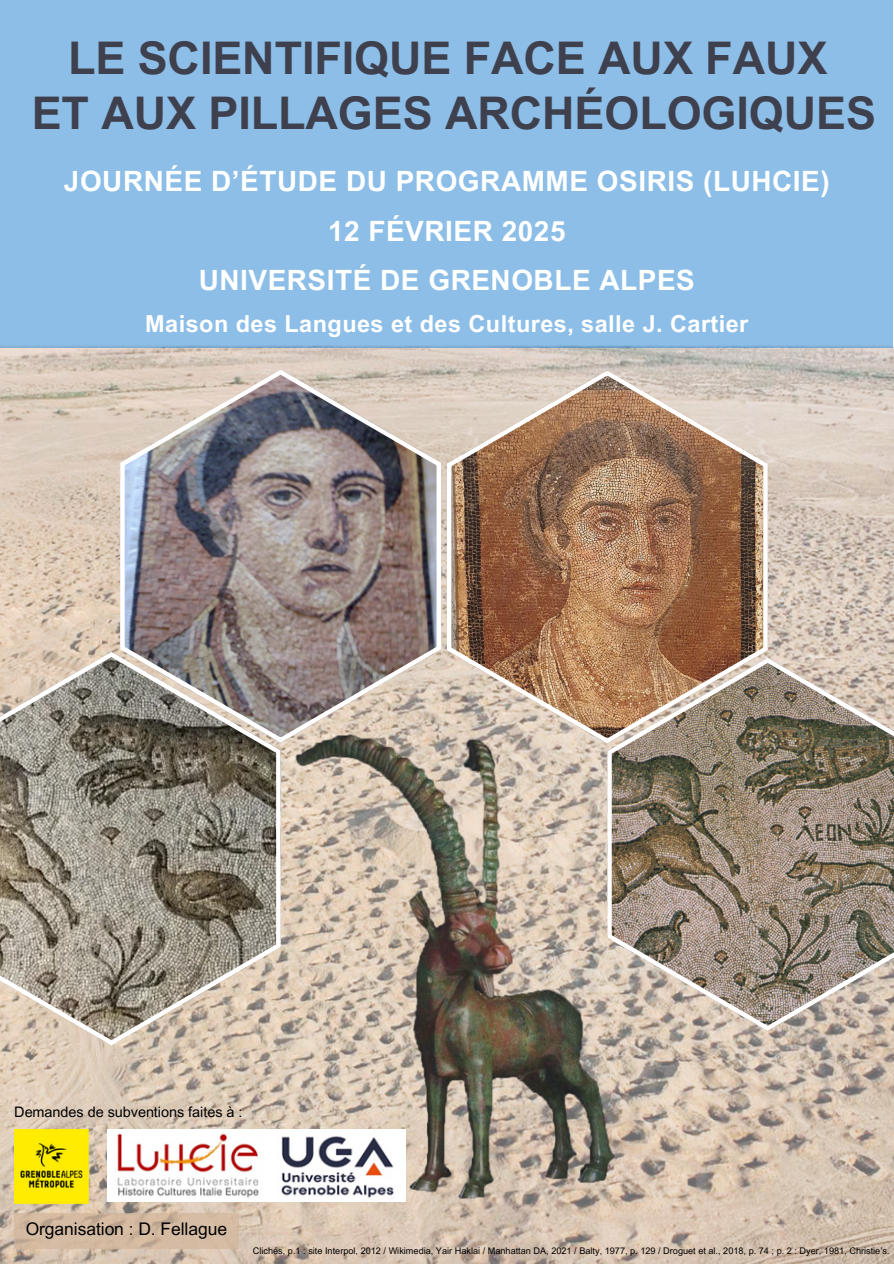
<style>
.page{position:relative;width:894px;height:1264px;background:#fff}
.page>*{position:absolute;margin:0;border:0;box-sizing:border-box;transform-origin:0 0}
.t1{font:700 45px/55.2px "Arial MT Pro";letter-spacing:-.005em;color:#3f404e;text-align:center}
.t2{font:700 27.9px "Arial MT Pro";letter-spacing:.02em;color:#fff}
.t3{font:700 23.4px "Arial MT Pro";letter-spacing:.02em;color:#fff}
.t4{font:17.4px "Arial MT Pro";letter-spacing:-.005em;color:#000}
.t5{font:14.4px "Arial MT Pro";letter-spacing:-.005em;color:#000}
.t6{font:9.15px "Arial MT Pro";color:#000}
</style>
<div class="page">
<img style="left:0;top:331px;width:893px;height:932px">
<img style="left:120px;top:369px;width:321px;height:373px">
<svg style="left:0;top:651px;width:280px;height:394px;background:#9a9285"></svg>
<img style="left:621px;top:657px;width:272px;height:373px">
<img style="left:446px;top:370px;width:321px;height:373px">
<img style="left:0;top:420px;width:893px;height:51px">
<img style="left:108px;top:1129px;width:184px;height:72px">
<img style="left:14px;top:1129px;width:75px;height:74px">
<img style="left:292px;top:728px;width:329px;height:475px">
<div style="left:0;top:0;width:892px;height:347px;background:#8cbee7"></div>
<svg style="left:14px;top:1212px;width:224px;height:36px;background:#d1b8a0"></svg>
<p class="t1" style="left:32px;top:36px;width:845px">LE SCIENTIFIQUE FACE AUX FAUX<br>ET AUX PILLAGES ARCHÉOLOGIQUES</p>
<p class="t2" style="left:64px;top:171px;width:767px">JOURNÉE D’ÉTUDE DU PROGRAMME OSIRIS (LUHCIE)</p>
<p class="t2" style="left:328px;top:221px;width:239px">12 FÉVRIER 2025</p>
<p class="t2" style="left:199px;top:270px;width:497px">UNIVERSITÉ DE GRENOBLE ALPES</p>
<p class="t3" style="left:145px;top:315px;width:604px">Maison des Langues et des Cultures, salle J. Cartier</p>
<p class="t5" style="left:14px;top:1106px;width:229px">Demandes de subventions faites à :</p>
<p class="t4" style="left:26px;top:1221px;width:203px">Organisation : D. Fellague</p>
<h3 class="t6" style="left:253px;top:1246px;width:638px">Clichés, p.1 : site Interpol, 2012 / Wikimedia, Yair Haklai / Manhattan DA, 2021 / Balty, 1977, p. 129 / Droguet et al., 2018, p. 74 ; p. 2 : Dyer, 1981, Christie’s.</h3>
</div>
